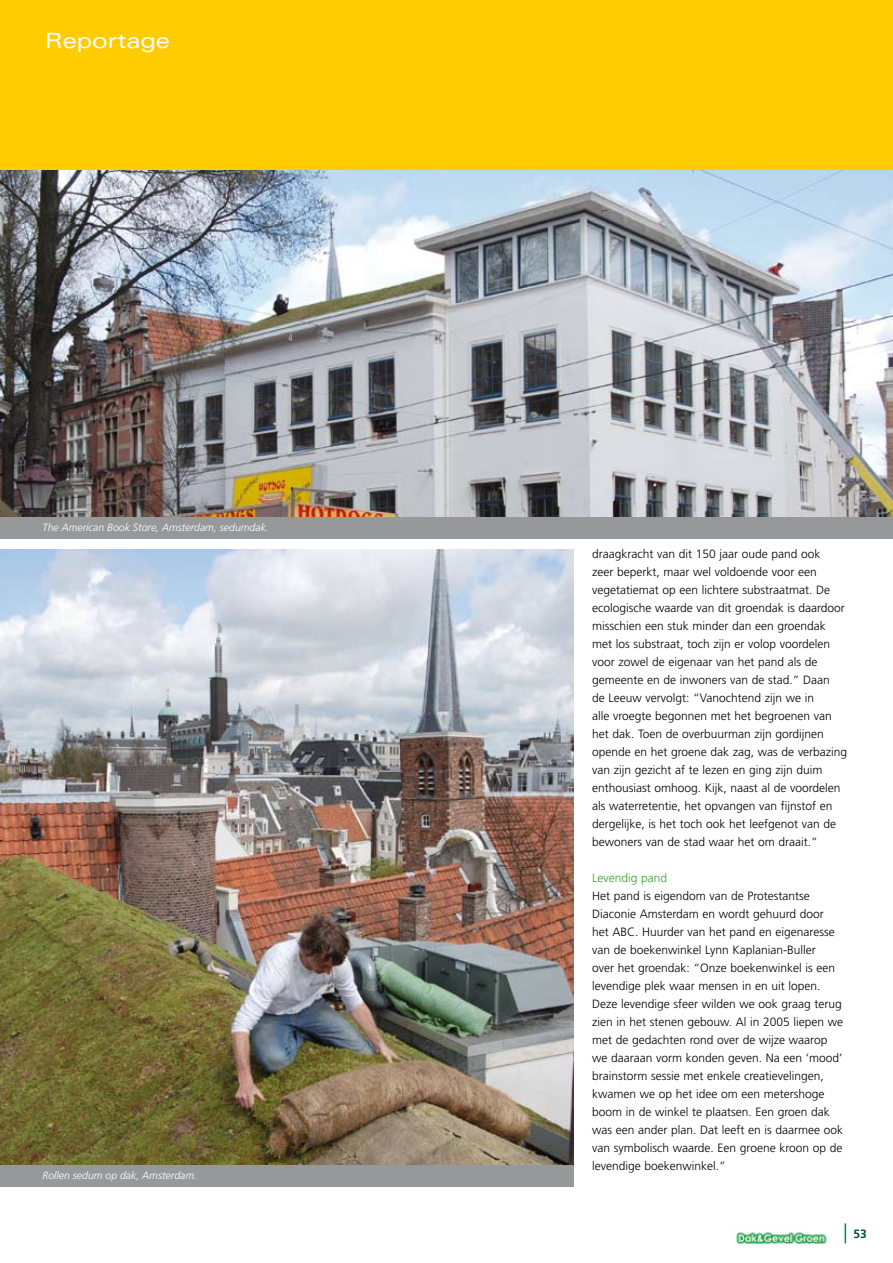
<style>
.page{position:relative;width:893px;height:1263px;background:#fff}
.page>*{position:absolute;margin:0;border:0;box-sizing:border-box;transform-origin:0 0}
.t1{font:expanded 21px "Univers";color:#fff}
.t2{font:300 12px/18px "Frutiger";color:#000}
.t3{font:300 12px "Frutiger";color:#35a32c}
.t4{font:700 12px "Frutiger";color:#00513c}
.t5{font:italic 300 10.5px "Frutiger";color:#fff}
</style>
<div class="page">
<svg style="left:845px;top:1223px;width:1px;height:20px"></svg>
<img style="left:736px;top:1232px;width:91px;height:13px">
<img style="left:0;top:170px;width:893px;height:347px">
<div style="left:0;top:517px;width:893px;height:22px;background:#97989a"></div>
<img style="left:0;top:550px;width:573px;height:615px">
<div style="left:0;top:1165px;width:573px;height:21px;background:#97989a"></div>
<div style="left:0;top:0;width:893px;height:170px;background:#fecc00"></div>
<h1 class="t1" style="left:46px;top:28px;width:126px">Reportage</h1>
<p class="t5" style="left:43px;top:522px;width:228px">The American Book Store, Amsterdam, sedumdak.</p>
<p class="t5" style="left:43px;top:1169px;width:156px">Rollen sedum op dak, Amsterdam.</p>
<p class="t2" style="left:592px;top:545px;width:257px">draagkracht van dit 150 jaar oude pand ook<br>zeer beperkt, maar wel voldoende voor een vegetatiemat op een lichtere substraatmat. De ecologische waarde van dit groendak is daardoor misschien een stuk minder dan een groendak met los substraat, toch zijn er volop voordelen voor zowel de eigenaar van het pand als de gemeente en de inwoners van de stad.” Daan<br>de Leeuw vervolgt: “Vanochtend zijn we in<br>alle vroegte begonnen met het begroenen van het dak. Toen de overbuurman zijn gordijnen opende en het groene dak zag, was de verbazing van zijn gezicht af te lezen en ging zijn duim enthousiast omhoog. Kijk, naast al de voordelen als waterretentie, het opvangen van fijnstof en dergelijke, is het toch ook het leefgenot van de bewoners van de stad waar het om draait.”</p>
<p class="t3" style="left:592px;top:871px;width:77px">Levendig pand</p>
<p class="t2" style="left:592px;top:887px;width:253px">Het pand is eigendom van de Protestantse Diaconie Amsterdam en wordt gehuurd door het ABC. Huurder van het pand en eigenaresse van de boekenwinkel Lynn Kaplanian-Buller<br>over het groendak: “Onze boekenwinkel is een levendige plek waar mensen in en uit lopen.<br>Deze levendige sfeer wilden we ook graag terug zien in het stenen gebouw. Al in 2005 liepen we met de gedachten rond over de wijze waarop we daaraan vorm konden geven. Na een ‘mood’ brainstorm sessie met enkele creatievelingen, kwamen we op het idee om een metershoge boom in de winkel te plaatsen. Een groen dak was een ander plan. Dat leeft en is daarmee ook van symbolisch waarde. Een groene kroon op de levendige boekenwinkel.”</p>
<p class="t4" style="left:853px;top:1227px;width:15px">53</p>
</div>
